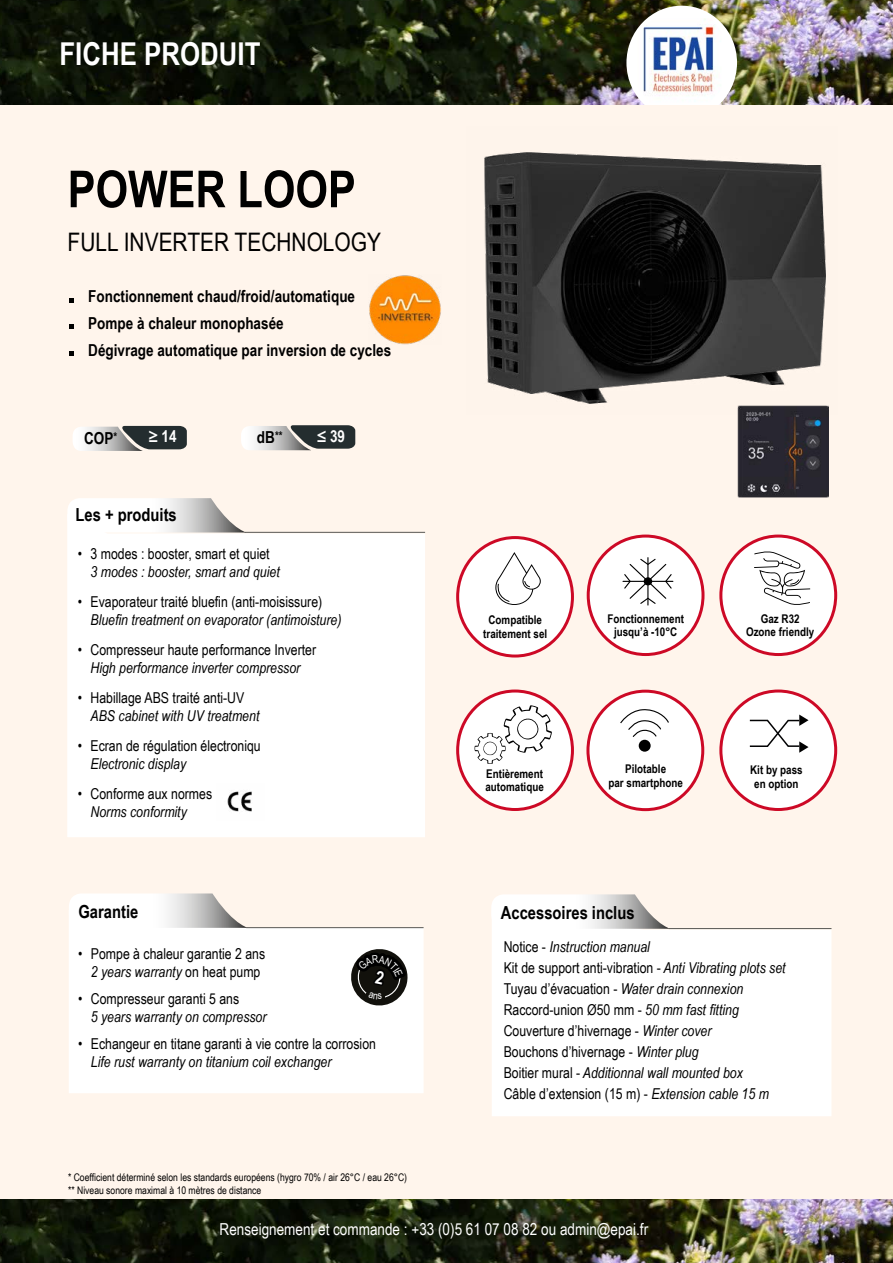
<style>
.page{position:relative;width:893px;height:1263px;background:#fff}
.page>*{position:absolute;margin:0;border:0;box-sizing:border-box;transform-origin:0 0}
.t1{font:700 51px "Arial Narrow";color:#000}
.t2{font:700 31.5px "Arial Narrow";color:#fff}
.t3{font:25.5px "Arial Narrow";color:#000}
.t4{font:700 18px "Arial Narrow";color:#000}
.t5{font:700 16.5px/26.7px "Arial Narrow";color:#000}
.t6{font:16.5px "Arial Narrow";color:#fff}
.t7{font:700 16.5px "Arial Narrow";color:#fff}
.t8{font:15px/21px "Arial Narrow";color:#000}
.t9{font:italic 15px "Arial Narrow";color:#000}
.t10{font:700 12px/13.5px "Arial Narrow";color:#000;text-align:center}
.t11{font:10.5px/12.6px "Arial Narrow";color:#000}
.s1{font-style:italic}
</style>
<div class="page">
<img style="left:0;top:0;width:893px;height:105px">
<img style="left:626px;top:6px;width:111px;height:99px">
<img style="left:638px;top:18px;width:84px;height:84px">
<div style="left:0;top:105px;width:893px;height:1094px;background:#fff5ec"></div>
<div style="left:721px;top:691px;width:115px;height:118px;background:#fff;border-radius:50%"></div>
<div style="left:719px;top:689px;width:118px;height:122px;border:3px solid #cd0926;border-radius:50%"></div>
<div style="left:458px;top:537px;width:114px;height:119px;background:#fff;border-radius:50%"></div>
<div style="left:456px;top:536px;width:118px;height:121px;border:3px solid #cd0926;border-radius:50%"></div>
<div style="left:588px;top:536px;width:115px;height:118px;background:#fff;border-radius:50%"></div>
<div style="left:587px;top:534px;width:117px;height:122px;border:3px solid #cd0926;border-radius:50%"></div>
<div style="left:721px;top:536px;width:115px;height:118px;background:#fff;border-radius:50%"></div>
<div style="left:719px;top:534px;width:118px;height:122px;border:3px solid #cd0926;border-radius:50%"></div>
<div style="left:458px;top:691px;width:114px;height:118px;background:#fff;border-radius:50%"></div>
<div style="left:456px;top:689px;width:118px;height:122px;border:3px solid #cd0926;border-radius:50%"></div>
<div style="left:588px;top:691px;width:115px;height:119px;background:#fff;border-radius:50%"></div>
<div style="left:586px;top:690px;width:118px;height:121px;border:3px solid #cd0926;border-radius:50%"></div>
<img style="left:0;top:1199px;width:893px;height:64px">
<img style="left:484px;top:152px;width:342px;height:252px">
<svg style="left:73px;top:426px;width:114px;height:25px"></svg>
<svg style="left:241px;top:425px;width:115px;height:25px"></svg>
<svg style="left:69px;top:298px;width:4px;height:4px"></svg>
<svg style="left:69px;top:324px;width:4px;height:5px"></svg>
<svg style="left:69px;top:351px;width:4px;height:5px"></svg>
<div style="left:67px;top:531px;width:358px;height:306px;background:#fff"></div>
<img style="left:217px;top:784px;width:47px;height:37px">
<svg style="left:495px;top:552px;width:46px;height:53px"></svg>
<svg style="left:754px;top:551px;width:56px;height:54px"></svg>
<div style="left:492px;top:929px;width:339px;height:187px;background:#fff"></div>
<svg style="left:67px;top:498px;width:179px;height:34px"></svg>
<hr style="left:245px;top:532px;width:180px;height:1px;background:#595855">
<div style="left:69px;top:928px;width:355px;height:165px;background:#fff"></div>
<svg style="left:69px;top:893px;width:177px;height:35px"></svg>
<hr style="left:246px;top:927px;width:178px;height:1px;background:#595855">
<svg style="left:491px;top:894px;width:178px;height:35px"></svg>
<hr style="left:669px;top:928px;width:162px;height:1px;background:#595855">
<svg style="left:749px;top:714px;width:59px;height:39px"></svg>
<svg style="left:622px;top:557px;width:52px;height:49px"></svg>
<div style="left:639px;top:740px;width:12px;height:12px;background:#000;border-radius:50%"></div>
<svg style="left:620px;top:709px;width:49px;height:28px"></svg>
<img style="left:369px;top:275px;width:73px;height:70px">
<svg style="left:474px;top:705px;width:78px;height:59px"></svg>
<img style="left:737px;top:405px;width:92px;height:93px">
<svg style="left:348px;top:946px;width:60px;height:62px;background:#696865"></svg>
<h2 class="t2" style="left:60px;top:31px;width:202px">FICHE PRODUIT</h2>
<h1 class="t1" style="left:68px;top:151px;width:290px">POWER LOOP</h1>
<h3 class="t3" style="left:68px;top:223px;width:315px">FULL INVERTER TECHNOLOGY</h3>
<p class="t5" style="left:88px;top:282px;width:305px">Fonctionnement chaud/froid/automatique<br>Pompe à chaleur monophasée<br>Dégivrage automatique par inversion de cycles</p>
<p class="t5" style="left:84px;top:424px;width:35px">COP<sup>*</sup></p>
<p class="t7" style="left:149px;top:424px;width:29px">≥ 14</p>
<p class="t5" style="left:257px;top:423px;width:27px">dB<sup>**</sup></p>
<p class="t7" style="left:317px;top:423px;width:29px">≤ 39</p>
<p class="t4" style="left:75px;top:501px;width:103px">Les + produits</p>
<p class="t8" style="left:78px;top:543px;width:193px">• 3 modes : booster, smart et quiet</p>
<p class="t9" style="left:91px;top:561px;width:191px">3 modes : booster, smart and quiet</p>
<p class="t8" style="left:78px;top:591px;width:246px">• Evaporateur traité bluefin (anti-moisissure)</p>
<p class="t9" style="left:91px;top:609px;width:252px">Bluefin treatment on evaporator (antimoisture)</p>
<p class="t8" style="left:78px;top:639px;width:240px">• Compresseur haute performance Inverter</p>
<p class="t9" style="left:91px;top:657px;width:211px">High performance inverter compressor</p>
<p class="t8" style="left:78px;top:687px;width:168px">• Habillage ABS traité anti-UV</p>
<p class="t9" style="left:91px;top:705px;width:170px">ABS cabinet with UV treatment</p>
<p class="t8" style="left:78px;top:735px;width:185px">• Ecran de régulation électroniqu</p>
<p class="t9" style="left:91px;top:753px;width:97px">Electronic display</p>
<p class="t8" style="left:78px;top:783px;width:136px">• Conforme aux normes</p>
<p class="t9" style="left:91px;top:801px;width:98px">Norms conformity</p>
<p class="t10" style="left:483px;top:613px;width:65px">Compatible traitement sel</p>
<p class="t10" style="left:746px;top:611px;width:70px">Gaz R32<br>Ozone friendly</p>
<p class="t10" style="left:607px;top:611px;width:78px">Fonctionnement jusqu’à -10°C</p>
<p class="t10" style="left:485px;top:766px;width:60px;text-align:left">Entièrement automatique</p>
<p class="t10" style="left:608px;top:762px;width:76px">Pilotable<br>par smartphone</p>
<p class="t10" style="left:750px;top:763px;width:54px">Kit by pass en option</p>
<p class="t4" style="left:78px;top:898px;width:61px">Garantie</p>
<p class="t4" style="left:501px;top:898px;width:135px">Accessoires inclus</p>
<p class="t8" style="left:78px;top:944px;width:189px;line-height:18px;text-align:center">• Pompe à chaleur garantie 2 ans<br><span class="s1">2 years warranty</span> on heat pump</p>
<p class="t8" style="left:78px;top:987px;width:163px">• Compresseur garanti 5 ans</p>
<p class="t9" style="left:91px;top:1006px;width:177px">5 years warranty on compressor</p>
<p class="t8" style="left:78px;top:1032px;width:299px">• Echangeur en titane garanti à vie contre la corrosion</p>
<p class="t9" style="left:91px;top:1051px;width:242px">Life rust warranty on titanium coil exchanger</p>
<p class="t11" style="left:68px;top:1171px;width:341px">* Coefficient déterminé selon les standards européens (hygro 70% / air 26°C / eau 26°C) ** Niveau sonore maximal à 10 mètres de distance</p>
<p class="t8" style="left:504px;top:936px;width:283px">Notice - <span class="s1">Instruction manual<br></span>Kit de support anti-vibration - <span class="s1">Anti Vibrating plots set </span>Tuyau d’évacuation - <span class="s1">Water drain connexion </span>Raccord-union Ø50 mm - <span class="s1">50 mm fast fitting </span>Couverture d’hivernage - <span class="s1">Winter cover<br></span>Bouchons d’hivernage - <span class="s1">Winter plug<br></span>Boitier mural - <span class="s1">Additionnal wall mounted box<br></span>Câble d’extension (15 m) - <span class="s1">Extension cable 15 m</span></p>
<p class="t6" style="left:220px;top:1217px;width:430px">Renseignement et commande : +33 (0)5 61 07 08 82 ou admin@epai.fr</p>
</div>
